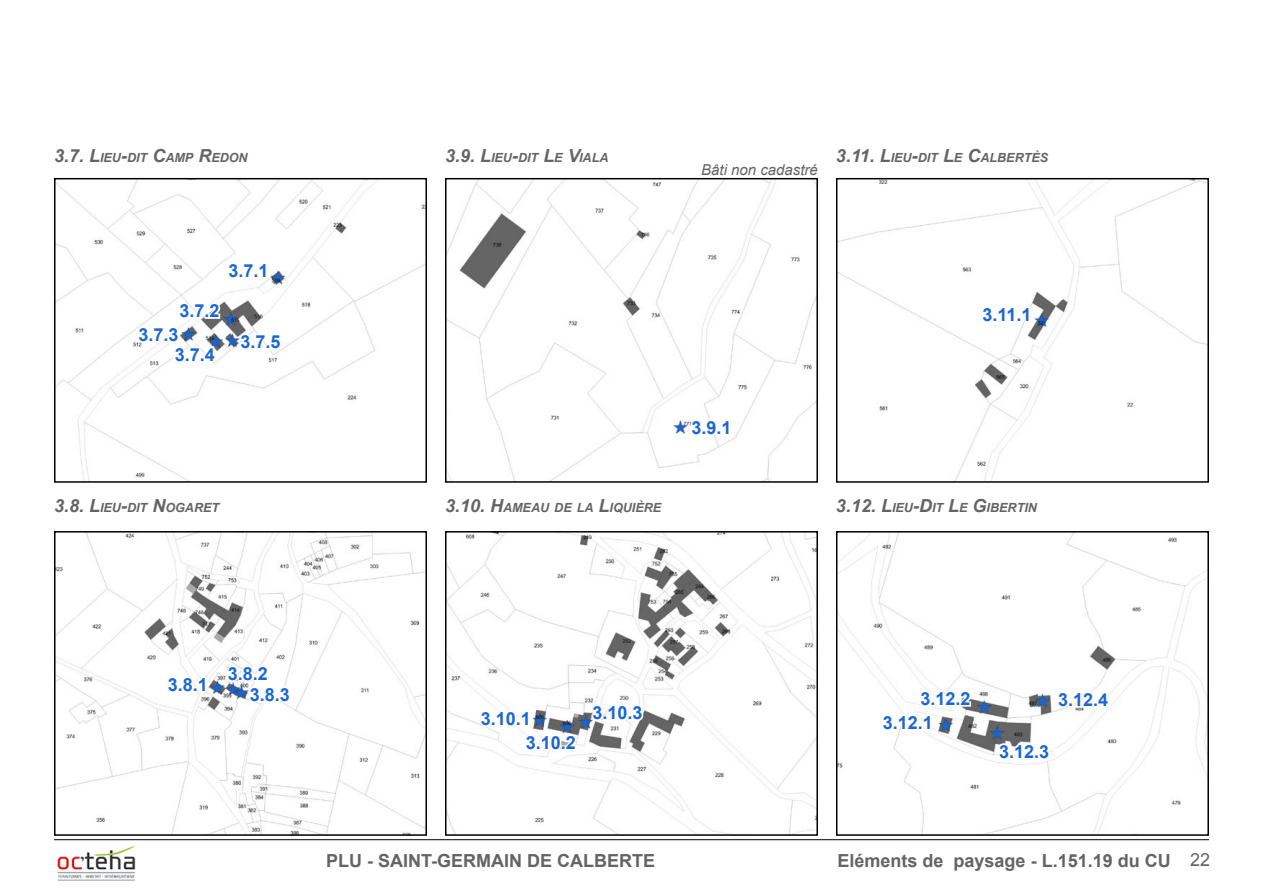
<style>
.page{position:relative;width:1263px;height:893px;background:#fff}
.page>*{position:absolute;margin:0;border:0;box-sizing:border-box;transform-origin:0 0}
.t1{font:700 18px/19.8px "Arial";color:#1a66d4}
.t2{font:700 18px "Arial";color:#646464}
.t3{font:italic 15px "Arial";color:#646464}
.t4{font:italic 700 12.6px "Arial";color:#646464}
.s1{font-size:18px}
.s2{font-weight:400}
</style>
<div class="page">
<hr style="left:54px;top:839px;width:1155px;height:1px;background:#373636">
<img style="left:57px;top:846px;width:79px;height:35px">
<img style="left:57px;top:181px;width:367px;height:299px">
<div style="left:54px;top:178px;width:373px;height:305px;border:2px solid #000"></div>
<img style="left:57px;top:534px;width:367px;height:299px">
<div style="left:54px;top:531px;width:373px;height:305px;border:2px solid #000"></div>
<img style="left:448px;top:181px;width:367px;height:299px">
<div style="left:445px;top:178px;width:373px;height:305px;border:2px solid #000"></div>
<img style="left:448px;top:534px;width:367px;height:299px">
<div style="left:445px;top:531px;width:373px;height:305px;border:2px solid #000"></div>
<img style="left:839px;top:181px;width:367px;height:299px">
<div style="left:836px;top:178px;width:373px;height:305px;border:2px solid #000"></div>
<img style="left:839px;top:534px;width:367px;height:299px">
<div style="left:836px;top:531px;width:373px;height:305px;border:2px solid #000"></div>
<svg style="left:226px;top:260px;width:43px;height:21px"></svg>
<svg style="left:136px;top:300px;width:86px;height:64px"></svg>
<svg style="left:238px;top:332px;width:46px;height:20px"></svg>
<svg style="left:165px;top:674px;width:43px;height:21px"></svg>
<svg style="left:225px;top:663px;width:68px;height:42px"></svg>
<svg style="left:688px;top:417px;width:43px;height:21px"></svg>
<svg style="left:478px;top:708px;width:101px;height:45px"></svg>
<svg style="left:589px;top:703px;width:57px;height:20px"></svg>
<svg style="left:980px;top:304px;width:52px;height:20px"></svg>
<svg style="left:880px;top:688px;width:93px;height:44px"></svg>
<svg style="left:996px;top:741px;width:56px;height:20px"></svg>
<svg style="left:1055px;top:687px;width:56px;height:23px"></svg>
<p class="t4" style="left:54px;top:149px;width:195px"><span class="s1">3.7. L</span>IEU<span class="s1">-</span>DIT <span class="s1">C</span>AMP <span class="s1">R</span>EDON</p>
<p class="t4" style="left:445px;top:149px;width:165px"><span class="s1">3.9. L</span>IEU<span class="s1">-</span>DIT <span class="s1">L</span>E <span class="s1">V</span>IALA</p>
<p class="t3" style="left:701px;top:160px;width:118px">Bâti non cadastré</p>
<p class="t4" style="left:836px;top:149px;width:214px"><span class="s1">3.11. L</span>IEU<span class="s1">-</span>DIT <span class="s1">L</span>E <span class="s1">C</span>ALBERTÈS</p>
<h1 class="t1" style="left:228px;top:261px;width:42px">3.7.1</h1>
<h1 class="t1" style="left:180px;top:302px;width:42px">3.7.2</h1>
<h1 class="t1" style="left:175px;top:325px;width:42px;text-indent:-36px">3.7.3<br>3.7.4</h1>
<h1 class="t1" style="left:241px;top:333px;width:42px">3.7.5</h1>
<h1 class="t1" style="left:982px;top:305px;width:51px">3.11.1</h1>
<h1 class="t1" style="left:691px;top:419px;width:42px">3.9.1</h1>
<p class="t4" style="left:54px;top:499px;width:167px"><span class="s1">3.8. L</span>IEU<span class="s1">-</span>DIT <span class="s1">N</span>OGARET</p>
<p class="t4" style="left:445px;top:499px;width:218px"><span class="s1">3.10. H</span>AMEAU DE LA <span class="s1">L</span>IQUIÈRE</p>
<p class="t4" style="left:836px;top:499px;width:203px"><span class="s1">3.12. L</span>IEU<span class="s1">-D</span>IT <span class="s1">L</span>E <span class="s1">G</span>IBERTIN</p>
<h1 class="t1" style="left:168px;top:675px;width:42px">3.8.1</h1>
<h1 class="t1" style="left:250px;top:664px;width:42px;line-height:20.7px;text-indent:-22px">3.8.2<br>3.8.3</h1>
<h1 class="t1" style="left:526px;top:707px;width:52px;line-height:24.6px;text-indent:-45px">3.10.1<br>3.10.2</h1>
<h1 class="t1" style="left:592px;top:704px;width:52px">3.10.3</h1>
<h1 class="t1" style="left:920px;top:689px;width:52px">3.12.2</h1>
<h1 class="t1" style="left:883px;top:713px;width:52px">3.12.1</h1>
<h1 class="t1" style="left:1058px;top:690px;width:52px">3.12.4</h1>
<h1 class="t1" style="left:999px;top:742px;width:52px">3.12.3</h1>
<h1 class="t2" style="left:326px;top:849px;width:331px">PLU - SAiNT-GERMAIN DE CALBERTE</h1>
<h1 class="t2" style="left:837px;top:849px;width:374px">Eléments de paysage - L.151.19 du CU <span class="s2">22</span></h1>
</div>
